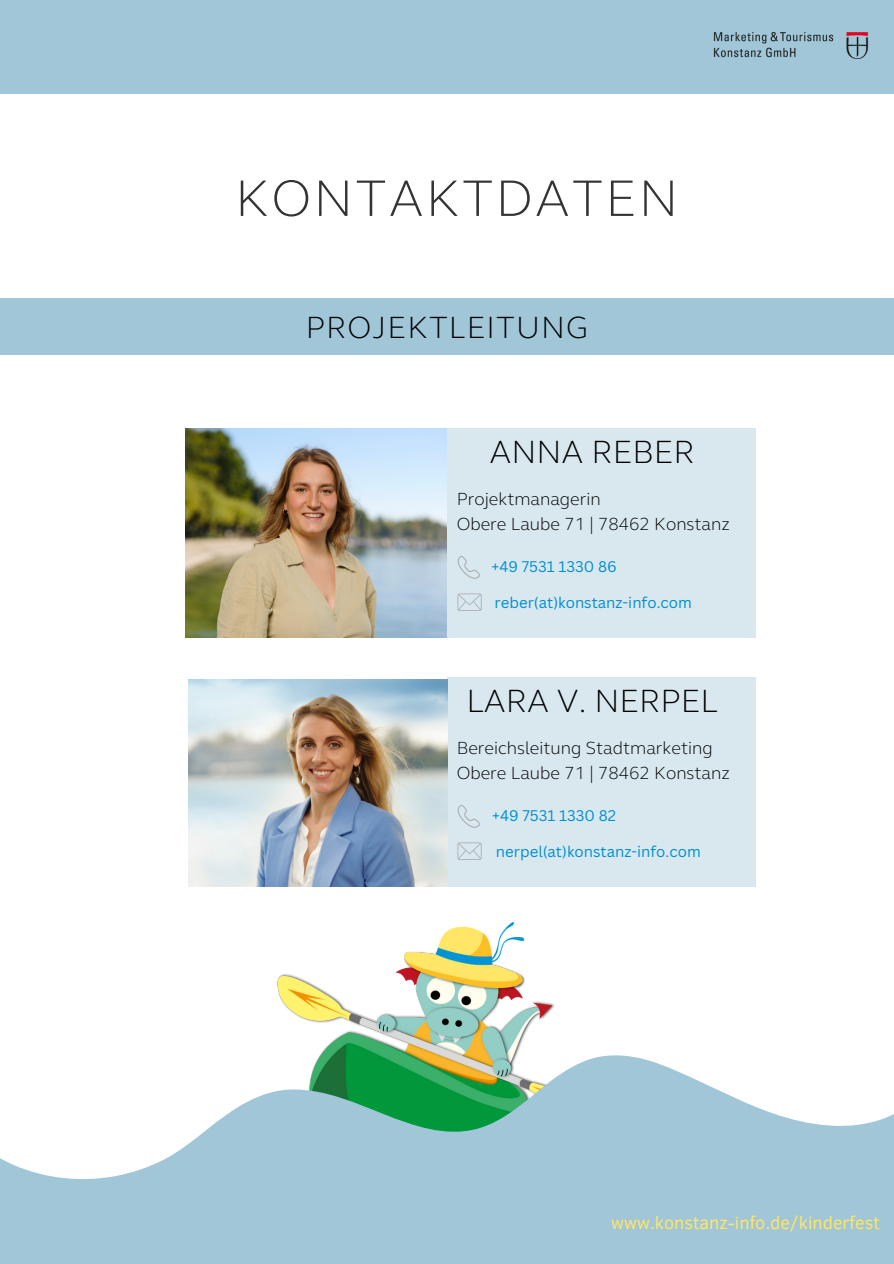
<style>
.page{position:relative;width:894px;height:1264px;background:#fff}
.page>*{position:absolute;margin:0;border:0;box-sizing:border-box;transform-origin:0 0}
.t1{font:300 52.5px "FS Elliot Pro";letter-spacing:.04em;color:#333}
.t2{font:300 33px "FS Elliot Pro";color:#000}
.t3{font:300 31.5px "FS Elliot Pro";letter-spacing:.035em;color:#000}
.t4{font:300 18px/24.8px "FS Elliot Pro";color:#000}
.t5{font:18px "Clear Sans";color:#ffe666}
.t6{font:15px "Canva Sans";color:#008fd0}
</style>
<div class="page">
<div style="left:0;top:299px;width:893px;height:56px;background:#a0c6d8"></div>
<div style="left:0;top:0;width:893px;height:94px;background:#a0c6d8"></div>
<img style="left:185px;top:428px;width:261px;height:210px">
<div style="left:446px;top:428px;width:309px;height:209px;background:#d9e8ef"></div>
<svg style="left:457px;top:555px;width:23px;height:23px"></svg>
<svg style="left:457px;top:593px;width:24px;height:18px"></svg>
<div style="left:446px;top:677px;width:309px;height:209px;background:#d9e8ef"></div>
<svg style="left:457px;top:804px;width:23px;height:23px"></svg>
<svg style="left:457px;top:842px;width:24px;height:18px"></svg>
<img style="left:189px;top:679px;width:258px;height:207px">
<img style="left:277px;top:922px;width:278px;height:127px">
<svg style="left:0;top:1049px;width:893px;height:214px;fill:#a0c6d8"></svg>
<img style="left:713px;top:32px;width:156px;height:27px">
<h2 class="t1" style="left:235px;top:176px;width:445px">KONTAKTDATEN</h2>
<p class="t3" style="left:305px;top:314px;width:284px">PROJEKTLEITUNG</p>
<h3 class="t2" style="left:489px;top:438px;width:206px">ANNA REBER</h3>
<p class="t4" style="left:456px;top:488px;width:275px">Projektmanagerin<br>Obere Laube 71 | 78462 Konstanz</p>
<p class="t6" style="left:491px;top:555px;width:127px">+49 7531 1330 86</p>
<p class="t6" style="left:494px;top:591px;width:199px">reber(at)konstanz-info.com</p>
<p class="t2" style="left:466px;top:687px;width:253px">LARA V. NERPEL</p>
<h2 class="t4" style="left:456px;top:737px;width:275px">Bereichsleitung Stadtmarketing<br>Obere Laube 71 | 78462 Konstanz</h2>
<h3 class="t6" style="left:492px;top:804px;width:125px">+49 7531 1330 82</h3>
<p class="t6" style="left:495px;top:840px;width:206px">nerpel(at)konstanz-info.com</p>
<p class="t5" style="left:611px;top:1209px;width:270px">www.konstanz-info.de/kinderfest</p>
</div>
